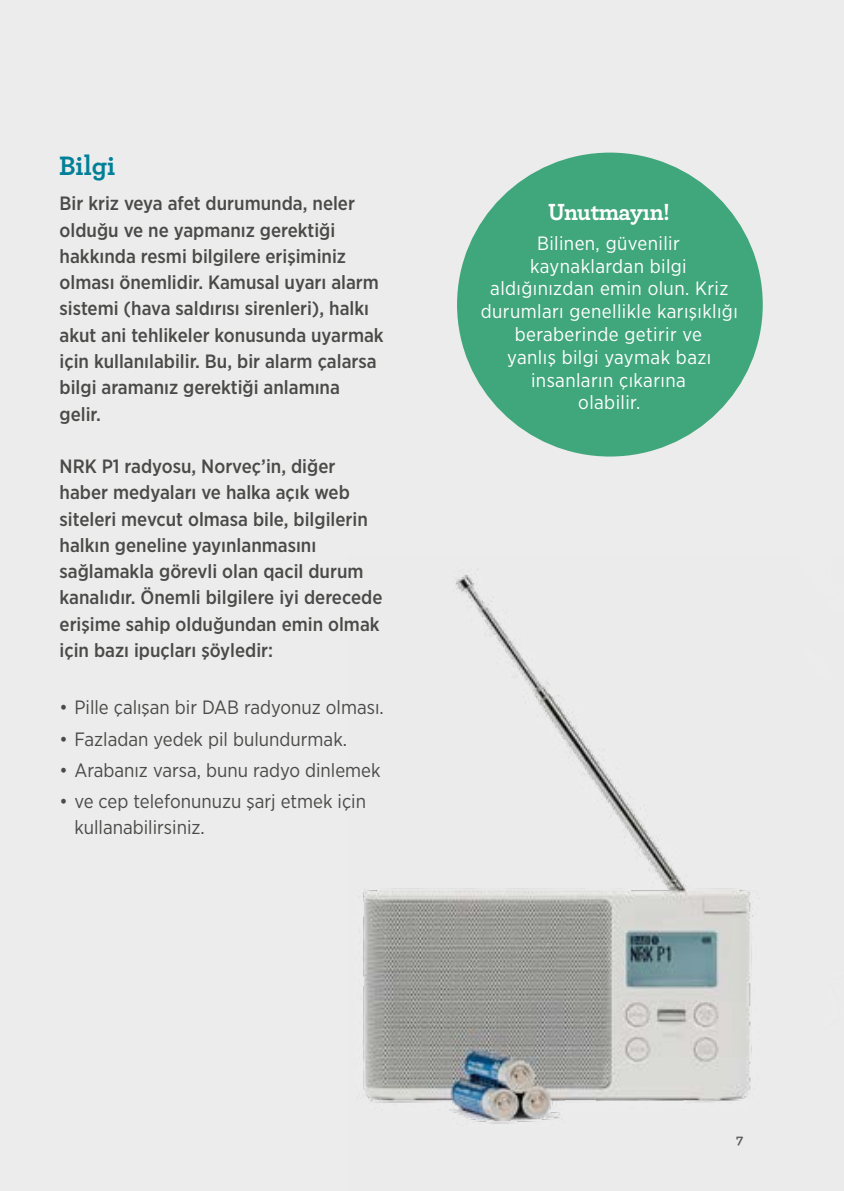
<style>
.page{position:relative;width:844px;height:1191px;background:#fff}
.page>*{position:absolute;margin:0;border:0;box-sizing:border-box;transform-origin:0 0}
.t1{font:700 28px "Archer Apollo Display";letter-spacing:.02em;color:#008098}
.t2{font:700 24.5px "Archer Apollo Display";color:#fff}
.t3{font:500 19.25px/26.2px "Gotham Narrow";color:#4a4a49}
.t4{font:19.25px/22.8px "Gotham Narrow";letter-spacing:.02em;color:#fff;text-align:center}
.t5{font:19.25px/26.2px "Gotham Narrow";color:#4a4a49}
.t6{font:700 14px "Archer Apollo Display";color:#575756}
</style>
<div class="page">
<div style="left:0;top:0;width:843px;height:1191px;background:#ececec"></div>
<img style="left:357px;top:575px;width:403px;height:549px">
<div style="left:457px;top:153px;width:305px;height:303px;background:#40a67b;border-radius:50%"></div>
<h1 class="t1" style="left:60px;top:144px;width:57px">Bilgi</h1>
<p class="t3" style="left:60px;top:190px;width:325px">Bir kriz veya afet durumunda, neler olduğu ve ne yapmanız gerektiği hakkında resmi bilgilere erişiminiz olması önemlidir. Kamusal uyarı alarm sistemi (hava saldırısı sirenleri), halkı akut ani tehlikeler konusunda uyarmak için kullanılabilir. Bu, bir alarm çalarsa bilgi aramanız gerektiği anlamına gelir.</p>
<p class="t3" style="left:60px;top:453px;width:324px">NRK P1 radyosu, Norveç’in, diğer haber medyaları ve halka açık web siteleri mevcut olmasa bile, bilgilerin halkın geneline yayınlanmasını sağlamakla görevli olan qacil durum kanalıdır. Önemli bilgilere iyi derecede erişime sahip olduğundan emin olmak için bazı ipuçları şöyledir:</p>
<p class="t5" style="left:60px;top:694px;width:325px">• Pille çalışan bir DAB radyonuz olması.</p>
<p class="t5" style="left:60px;top:725px;width:289px">• Fazladan yedek pil bulundurmak.</p>
<p class="t5" style="left:60px;top:756px;width:322px">• Arabanız varsa, bunu radyo dinlemek</p>
<p class="t5" style="left:74px;top:787px;width:293px;text-indent:-15px">• ve cep telefonunuzu şarj etmek için kullanabilirsiniz.</p>
<p class="t2" style="left:548px;top:192px;width:123px">Unutmayın!</p>
<p class="t4" style="left:480px;top:231px;width:258px">Bilinen, güvenilir kaynaklardan bilgi aldığınızdan emin olun. Kriz durumları genellikle karışıklığı beraberinde getirir ve<br>yanlış bilgi yaymak bazı insanların çıkarına<br>olabilir.</p>
<p class="t6" style="left:736px;top:1128px;width:9px">7</p>
</div>
